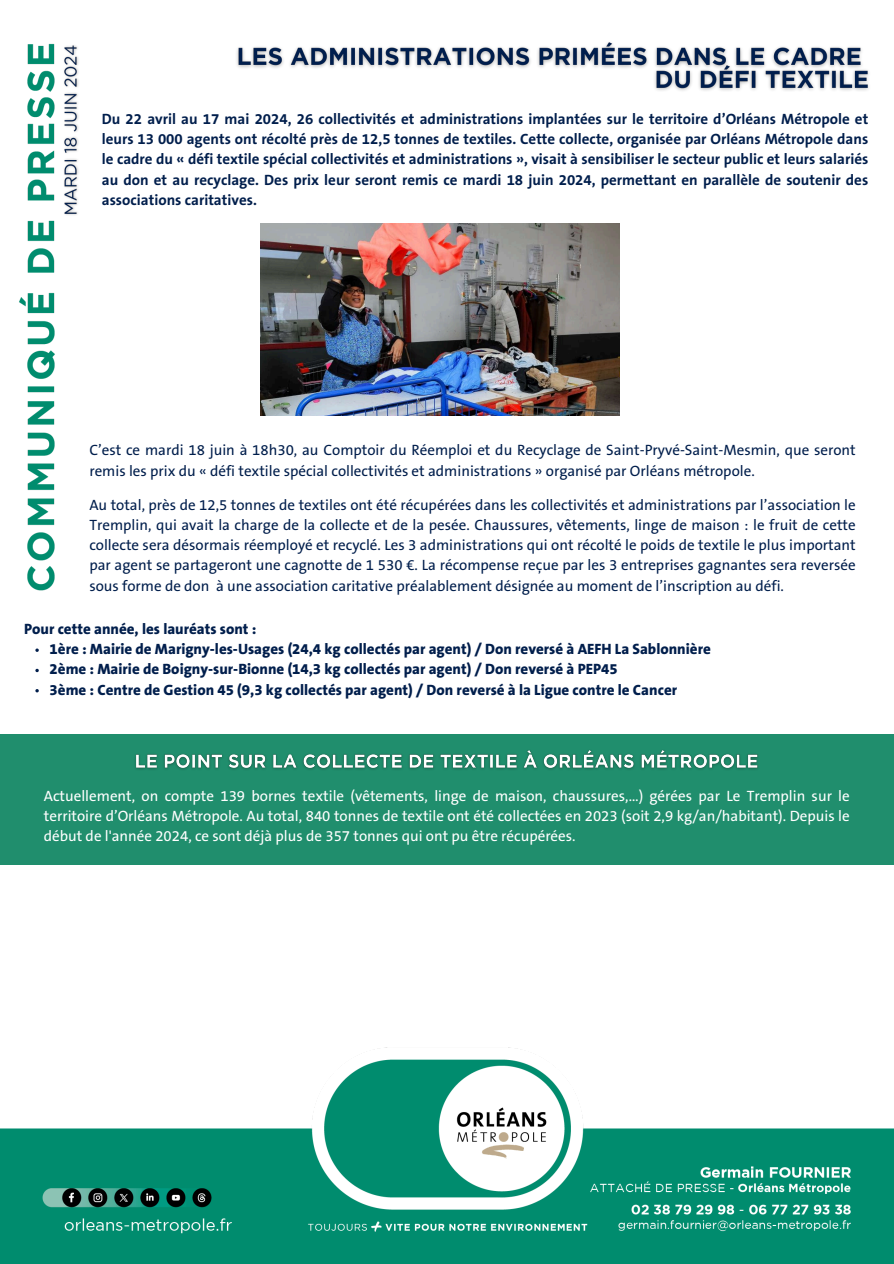
<style>
.page{position:relative;width:894px;height:1264px;background:#fff}
.page>*{position:absolute;margin:0;border:0;box-sizing:border-box;transform-origin:0 0}
.t1{font:15px/20.2px "The Sans B W5 Plain";color:#001e4c}
.t2{font:700 15px/20.2px "The Sans B W7";color:#001e4c;text-align:justify}
.t3{font:15px/20.2px "The Sans B W5 Plain";color:#fff;text-align:justify}
.t4{font:800 15px "The Sans B W8";color:#001e4c}
</style>
<div class="page">
<img style="left:0;top:43px;width:893px;height:1220px">
<div style="left:0;top:734px;width:893px;height:130px;background:#208e6d"></div>
<img style="left:260px;top:223px;width:359px;height:193px">
<img style="left:231px;top:42px;width:645px;height:54px">
<img style="left:59px;top:43px;width:24px;height:177px">
<svg style="left:35px;top:648px;width:4px;height:4px"></svg>
<svg style="left:35px;top:668px;width:4px;height:4px"></svg>
<svg style="left:35px;top:689px;width:4px;height:3px"></svg>
<img style="left:135px;top:750px;width:623px;height:20px">
<h4 class="t2" style="left:102px;top:110px;width:767px">Du 22 avril au 17 mai 2024, 26 collectivités et administrations implantées sur le territoire d’Orléans Métropole et leurs 13 000 agents ont récolté près de 12,5 tonnes de textiles. Cette collecte, organisée par Orléans Métropole dans le cadre du « défi textile spécial collectivités et administrations », visait à sensibiliser le secteur public et leurs salariés au don et au recyclage. Des prix leur seront remis ce mardi 18 juin 2024, permettant en parallèle de soutenir des associations caritatives.</h4>
<p class="t1" style="left:89px;top:441px;width:767px">C’est ce mardi 18 juin à 18h30, au Comptoir du Réemploi et du Recyclage de Saint-Pryvé-Saint-Mesmin, que seront remis les prix du « défi textile spécial collectivités et administrations » organisé par Orléans métropole.</p>
<p class="t1" style="left:89px;top:496px;width:767px;text-align:justify">Au total, près de 12,5 tonnes de textiles ont été récupérées dans les collectivités et administrations par l’association le Tremplin, qui avait la charge de la collecte et de la pesée. Chaussures, vêtements, linge de maison : le fruit de cette collecte sera désormais réemployé et recyclé. Les 3 administrations qui ont récolté le poids de textile le plus important par agent se partageront une cagnotte de 1 530 €. La récompense reçue par les 3 entreprises gagnantes sera reversée sous forme de don à une association caritative préalablement désignée au moment de l’inscription au défi.</p>
<h4 class="t4" style="left:24px;top:622px;width:234px">Pour cette année, les lauréats sont :</h4>
<h4 class="t4" style="left:50px;top:643px;width:662px">1ère : Mairie de Marigny-les-Usages (24,4 kg collectés par agent) / Don reversé à AEFH La Sablonnière</h4>
<p class="t4" style="left:50px;top:663px;width:569px">2ème : Mairie de Boigny-sur-Bionne (14,3 kg collectés par agent) / Don reversé à PEP45</p>
<p class="t4" style="left:50px;top:683px;width:628px">3ème : Centre de Gestion 45 (9,3 kg collectés par agent) / Don reversé à la Ligue contre le Cancer</p>
<h4 class="t3" style="left:44px;top:787px;width:807px">Actuellement, on compte 139 bornes textile (vêtements, linge de maison, chaussures,…) gérées par Le Tremplin sur le territoire d’Orléans Métropole. Au total, 840 tonnes de textile ont été collectées en 2023 (soit 2,9 kg/an/habitant). Depuis le début de l'année 2024, ce sont déjà plus de 357 tonnes qui ont pu être récupérées.</h4>
</div>
